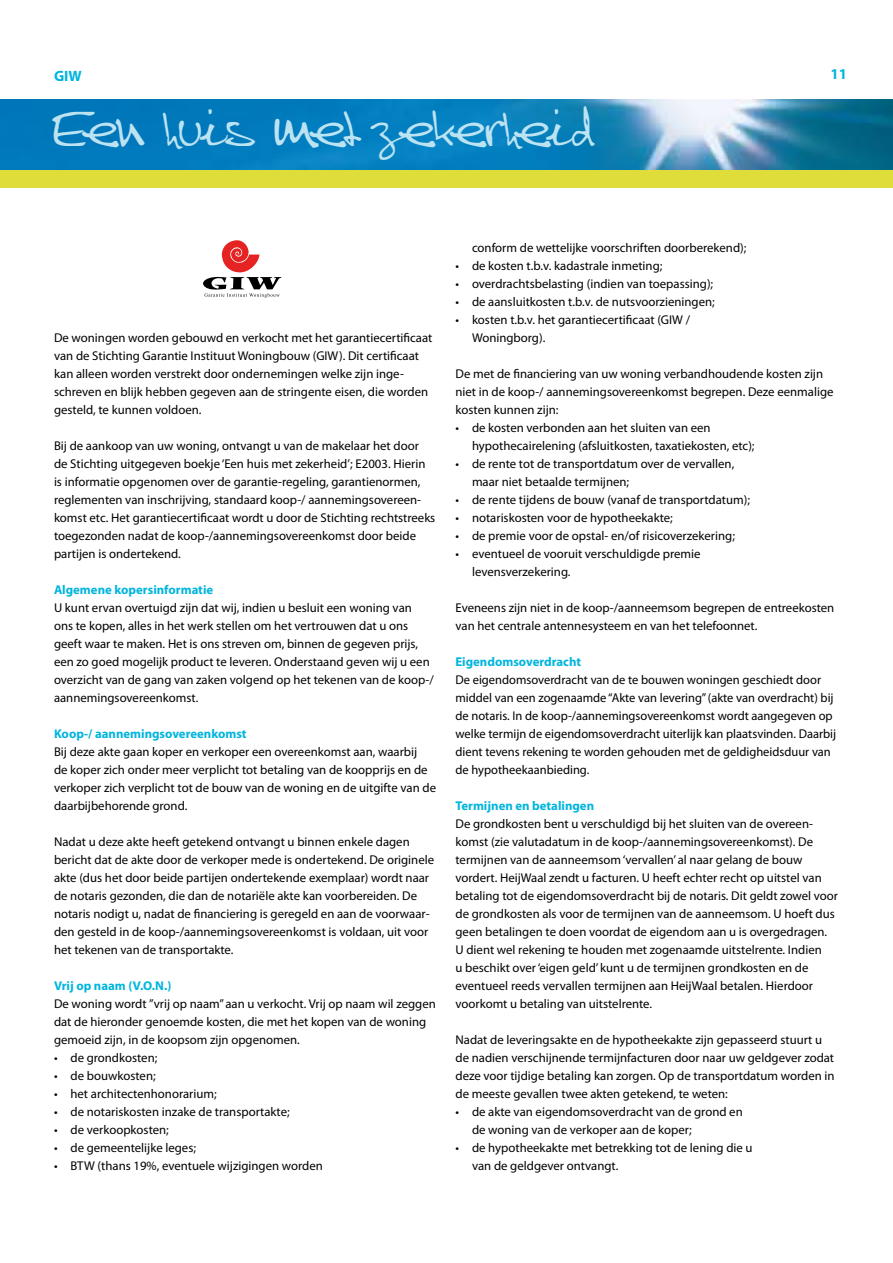
<style>
.page{position:relative;width:893px;height:1263px;background:#fff}
.page>*{position:absolute;margin:0;border:0;box-sizing:border-box;transform-origin:0 0}
.t1{font:40.5px "Steve";letter-spacing:.04em;color:#bce3f2}
.t2{font:700 15px "Myriad Pro";color:#00b5dd}
.t3{font:12.75px/18px "Myriad Pro";color:#000}
.t4{font:700 12.75px "Myriad Pro";color:#00b5dd}
</style>
<div class="page">
<img style="left:0;top:100px;width:893px;height:70px">
<div style="left:0;top:170px;width:893px;height:17px;background:#dedd3a"></div>
<svg style="left:203px;top:240px;width:78px;height:58px"></svg>
<p class="t2" style="left:54px;top:67px;width:29px">GIW</p>
<p class="t2" style="left:831px;top:64px;width:18px">11</p>
<h1 class="t1" style="left:54px;top:99px;width:540px">Een huis met z ekerheid</h1>
<p class="t3" style="left:54px;top:329px;width:380px">De woningen worden gebouwd en verkocht met het garantiecertificaat van de Stichting Garantie Instituut Woningbouw (GIW). Dit certificaat kan alleen worden verstrekt door ondernemingen welke zijn inge&shy;schreven en blijk hebben gegeven aan de stringente eisen, die worden gesteld, te kunnen voldoen.</p>
<p class="t3" style="left:54px;top:437px;width:383px">Bij de aankoop van uw woning, ontvangt u van de makelaar het door de Stichting uitgegeven boekje ‘Een huis met zekerheid’; E2003. Hierin is informatie opgenomen over de garantie-regeling, garantienormen, reglementen van inschrijving, standaard koop-/ aannemingsovereen&shy;komst etc. Het garantiecertificaat wordt u door de Stichting rechtstreeks toegezonden nadat de koop-/aannemingsovereenkomst door beide partijen is ondertekend.</p>
<p class="t4" style="left:54px;top:581px;width:161px">Algemene kopersinformatie</p>
<p class="t3" style="left:54px;top:599px;width:381px">U kunt ervan overtuigd zijn dat wij, indien u besluit een woning van ons te kopen, alles in het werk stellen om het vertrouwen dat u ons geeft waar te maken. Het is ons streven om, binnen de gegeven prijs, een zo goed mogelijk product te leveren. Onderstaand geven wij u een overzicht van de gang van zaken volgend op het tekenen van de koop-/ aannemingsovereenkomst.</p>
<p class="t4" style="left:54px;top:725px;width:194px">Koop-/ aannemingsovereenkomst</p>
<p class="t3" style="left:54px;top:743px;width:384px">Bij deze akte gaan koper en verkoper een overeenkomst aan, waarbij<br>de koper zich onder meer verplicht tot betaling van de koopprijs en de verkoper zich verplicht tot de bouw van de woning en de uitgifte van de daarbijbehorende grond.</p>
<p class="t3" style="left:54px;top:833px;width:382px">Nadat u deze akte heeft getekend ontvangt u binnen enkele dagen bericht dat de akte door de verkoper mede is ondertekend. De originele akte (dus het door beide partijen ondertekende exemplaar) wordt naar de notaris gezonden, die dan de notariële akte kan voorbereiden. De notaris nodigt u, nadat de financiering is geregeld en aan de voorwaar&shy;den gesteld in de koop-/aannemingsovereenkomst is voldaan, uit voor het tekenen van de transportakte.</p>
<p class="t4" style="left:54px;top:977px;width:119px">Vrij op naam (V.O.N.)</p>
<p class="t3" style="left:54px;top:995px;width:383px">De woning wordt ”vrij op naam” aan u verkocht. Vrij op naam wil zeggen dat de hieronder genoemde kosten, die met het kopen van de woning gemoeid zijn, in de koopsom zijn opgenomen.</p>
<p class="t3" style="left:54px;top:1049px;width:105px">• de grondkosten;</p>
<p class="t3" style="left:54px;top:1067px;width:103px">• de bouwkosten;</p>
<p class="t3" style="left:54px;top:1085px;width:164px">• het architectenhonorarium;</p>
<p class="t3" style="left:54px;top:1103px;width:237px">• de notariskosten inzake de transportakte;</p>
<p class="t3" style="left:54px;top:1121px;width:116px">• de verkoopkosten;</p>
<p class="t3" style="left:54px;top:1139px;width:144px">• de gemeentelijke leges;</p>
<p class="t3" style="left:54px;top:1157px;width:270px">• BTW (thans 19%, eventuele wijzigingen worden</p>
<p class="t3" style="left:472px;top:239px;width:276px">conform de wettelijke voorschriften doorberekend);</p>
<p class="t3" style="left:455px;top:257px;width:208px">• de kosten t.b.v. kadastrale inmeting;</p>
<p class="t3" style="left:455px;top:275px;width:259px">• overdrachtsbelasting (indien van toepassing);</p>
<p class="t3" style="left:455px;top:293px;width:261px">• de aansluitkosten t.b.v. de nutsvoorzieningen;</p>
<p class="t3" style="left:472px;top:311px;width:220px;text-indent:-16px">• kosten t.b.v. het garantiecertificaat (GIW /<br>Woningborg).</p>
<p class="t3" style="left:455px;top:365px;width:380px">De met de financiering van uw woning verbandhoudende kosten zijn niet in de koop-/ aannemingsovereenkomst begrepen. Deze eenmalige kosten kunnen zijn:</p>
<p class="t3" style="left:472px;top:419px;width:284px;text-indent:-16px">• de kosten verbonden aan het sluiten van een hypothecairelening (afsluitkosten, taxatiekosten, etc);</p>
<p class="t3" style="left:472px;top:455px;width:264px;text-indent:-16px">• de rente tot de transportdatum over de vervallen, maar niet betaalde termijnen;</p>
<p class="t3" style="left:455px;top:491px;width:296px">• de rente tijdens de bouw (vanaf de transportdatum);</p>
<p class="t3" style="left:455px;top:509px;width:219px">• notariskosten voor de hypotheekakte;</p>
<p class="t3" style="left:455px;top:527px;width:281px">• de premie voor de opstal- en/of risicoverzekering;</p>
<p class="t3" style="left:472px;top:545px;width:230px;text-indent:-16px">• eventueel de vooruit verschuldigde premie levensverzekering.</p>
<p class="t3" style="left:455px;top:599px;width:380px">Eveneens zijn niet in de koop-/aanneemsom begrepen de entreekosten van het centrale antennesysteem en van het telefoonnet.</p>
<p class="t4" style="left:455px;top:654px;width:127px">Eigendomsoverdracht</p>
<p class="t3" style="left:455px;top:671px;width:382px">De eigendomsoverdracht van de te bouwen woningen geschiedt door middel van een zogenaamde “Akte van levering” (akte van overdracht) bij de notaris. In de koop-/aannemingsovereenkomst wordt aangegeven op welke termijn de eigendomsoverdracht uiterlijk kan plaatsvinden. Daarbij dient tevens rekening te worden gehouden met de geldigheidsduur van de hypotheekaanbieding.</p>
<p class="t4" style="left:455px;top:797px;width:140px">Termijnen en betalingen</p>
<p class="t3" style="left:455px;top:815px;width:384px">De grondkosten bent u verschuldigd bij het sluiten van de overeen&shy;komst (zie valutadatum in de koop-/aannemingsovereenkomst). De termijnen van de aanneemsom ‘vervallen’ al naar gelang de bouw vordert. HeijWaal zendt u facturen. U heeft echter recht op uitstel van betaling tot de eigendomsoverdracht bij de notaris. Dit geldt zowel voor de grondkosten als voor de termijnen van de aanneemsom. U hoeft dus geen betalingen te doen voordat de eigendom aan u is overgedragen.<br>U dient wel rekening te houden met zogenaamde uitstelrente. Indien<br>u beschikt over ‘eigen geld’ kunt u de termijnen grondkosten en de eventueel reeds vervallen termijnen aan HeijWaal betalen. Hierdoor voorkomt u betaling van uitstelrente.</p>
<p class="t3" style="left:455px;top:1031px;width:381px">Nadat de leveringsakte en de hypotheekakte zijn gepasseerd stuurt u de nadien verschijnende termijnfacturen door naar uw geldgever zodat deze voor tijdige betaling kan zorgen. Op de transportdatum worden in de meeste gevallen twee akten getekend, te weten:</p>
<p class="t3" style="left:472px;top:1103px;width:272px;text-indent:-16px">• de akte van eigendomsoverdracht van de grond en de woning van de verkoper aan de koper;</p>
<p class="t3" style="left:472px;top:1139px;width:282px;text-indent:-16px">• de hypotheekakte met betrekking tot de lening die u van de geldgever ontvangt.</p>
</div>
